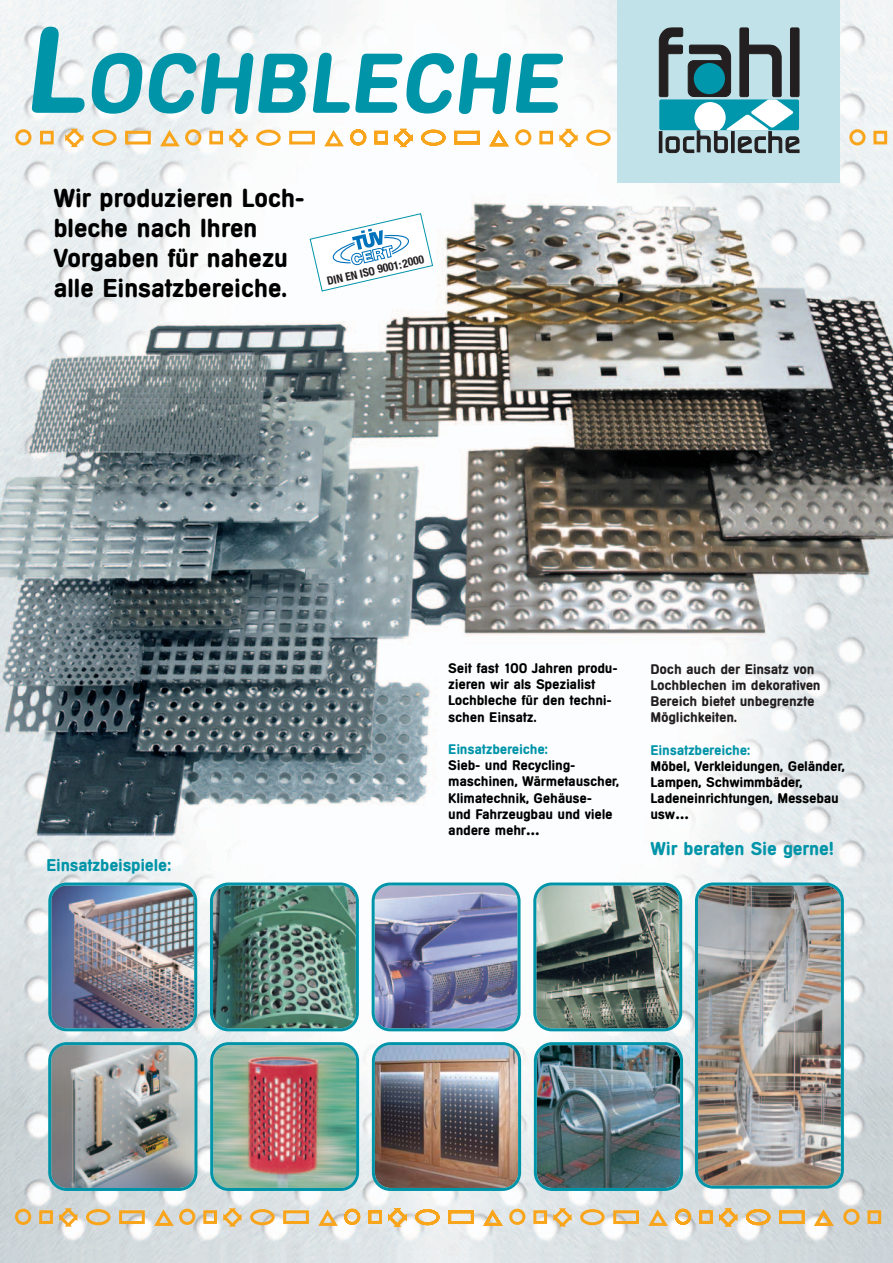
<style>
.page{position:relative;width:893px;height:1263px;background:#fff}
.page>*{position:absolute;margin:0;border:0;box-sizing:border-box;transform-origin:0 0}
.t1{font:italic 700 82.05px "Mercedes";letter-spacing:.05em;color:#0094a9}
.t2{font:700 25.05px/30.2px "Mercedes";letter-spacing:.03em;color:#000}
.t3{font:700 18px "Mercedes";letter-spacing:.03em;color:#0094a9}
.t4{font:700 16.5px "Mercedes";letter-spacing:.03em;color:#0094a9}
.t5{font:700 13.5px/16.2px "Mercedes";letter-spacing:.03em;color:#000}
.t6{font:700 13.5px/16.2px "Mercedes";letter-spacing:.03em;color:#231f20}
.t7{font:700 13.5px "Mercedes";letter-spacing:.03em;color:#0094a9}
.t8{font:700 condensed 11.4px "Helvetica Neue";color:#231f20}
.s1{font-size:117.6px}
</style>
<div class="page">
<img style="left:0;top:0;width:892px;height:1263px">
<img style="left:178px;top:153px;width:634px;height:1053px">
<svg style="left:14px;top:1206px;width:868px;height:21px"></svg>
<img style="left:698px;top:886px;width:142px;height:300px;border-radius:16px">
<div style="left:695px;top:883px;width:148px;height:306px;border:3px solid #0094a9;border-radius:17px"></div>
<img style="left:213px;top:1045px;width:143px;height:143px;border-radius:16px">
<div style="left:210px;top:1042px;width:149px;height:149px;border:3px solid #0094a9;border-radius:17px"></div>
<img style="left:536px;top:886px;width:143px;height:142px;border-radius:16px">
<div style="left:533px;top:883px;width:149px;height:148px;border:3px solid #0094a9;border-radius:17px"></div>
<img style="left:537px;top:1045px;width:143px;height:143px;border-radius:16px">
<div style="left:534px;top:1042px;width:149px;height:149px;border:3px solid #0094a9;border-radius:17px"></div>
<img style="left:375px;top:1045px;width:143px;height:143px;border-radius:16px">
<div style="left:372px;top:1042px;width:149px;height:149px;border:3px solid #0094a9;border-radius:17px"></div>
<img style="left:51px;top:1045px;width:143px;height:143px;border-radius:16px">
<div style="left:48px;top:1042px;width:149px;height:149px;border:3px solid #0094a9;border-radius:17px"></div>
<img style="left:51px;top:886px;width:143px;height:142px;border-radius:16px">
<div style="left:48px;top:883px;width:149px;height:148px;border:3px solid #0094a9;border-radius:17px"></div>
<img style="left:374px;top:886px;width:143px;height:142px;border-radius:16px">
<div style="left:371px;top:883px;width:149px;height:148px;border:3px solid #0094a9;border-radius:17px"></div>
<img style="left:213px;top:886px;width:143px;height:142px;border-radius:16px">
<div style="left:210px;top:883px;width:149px;height:148px;border:3px solid #0094a9;border-radius:17px"></div>
<div style="left:617px;top:0;width:222px;height:183px;background:#c2e2e9"></div>
<svg style="left:14px;top:28px;width:874px;height:125px"></svg>
<div style="left:693px;top:63px;width:32px;height:31px;background:#0096ab;border-radius:50%"></div>
<svg style="left:309px;top:213px;width:124px;height:79px"></svg>
<h1 class="t1" style="left:26px;top:54px;width:533px"><span class="s1">L</span>OCHBLECHE</h1>
<h2 class="t2" style="left:54px;top:184px;width:251px">Wir produzieren Loch&shy;bleche nach Ihren<br>Vorgaben für nahezu alle Einsatzbereiche.</h2>
<p class="t8" style="left:326px;top:277px;width:101px;rotate:-13deg">DIN EN ISO 9001:2000</p>
<p class="t4" style="left:47px;top:859px;width:125px">Einsatzbeispiele:</p>
<p class="t5" style="left:448px;top:661px;width:170px">Seit fast 100 Jahren produ&shy;zieren wir als Spezialist<br>Lochbleche für den techni&shy;schen Einsatz.</p>
<p class="t7" style="left:448px;top:744px;width:101px">Einsatzbereiche:</p>
<p class="t5" style="left:448px;top:758px;width:172px">Sieb- und Recycling&shy;maschinen, Wärmetauscher,<br>Klimatechnik, Gehäuse-<br>und Fahrzeugbau und viele andere mehr…</p>
<p class="t6" style="left:651px;top:661px;width:171px">Doch auch der Einsatz von<br>Lochblechen im dekorativen<br>Bereich bietet unbegrenzte<br>Möglichkeiten.</p>
<p class="t7" style="left:651px;top:745px;width:101px">Einsatzbereiche:</p>
<p class="t5" style="left:651px;top:759px;width:195px">Möbel, Verkleidungen, Geländer,<br>Lampen, Schwimmbäder,<br>Ladeneinrichtungen, Messebau usw…</p>
<h3 class="t3" style="left:651px;top:842px;width:184px">Wir beraten Sie gerne!</h3>
</div>
